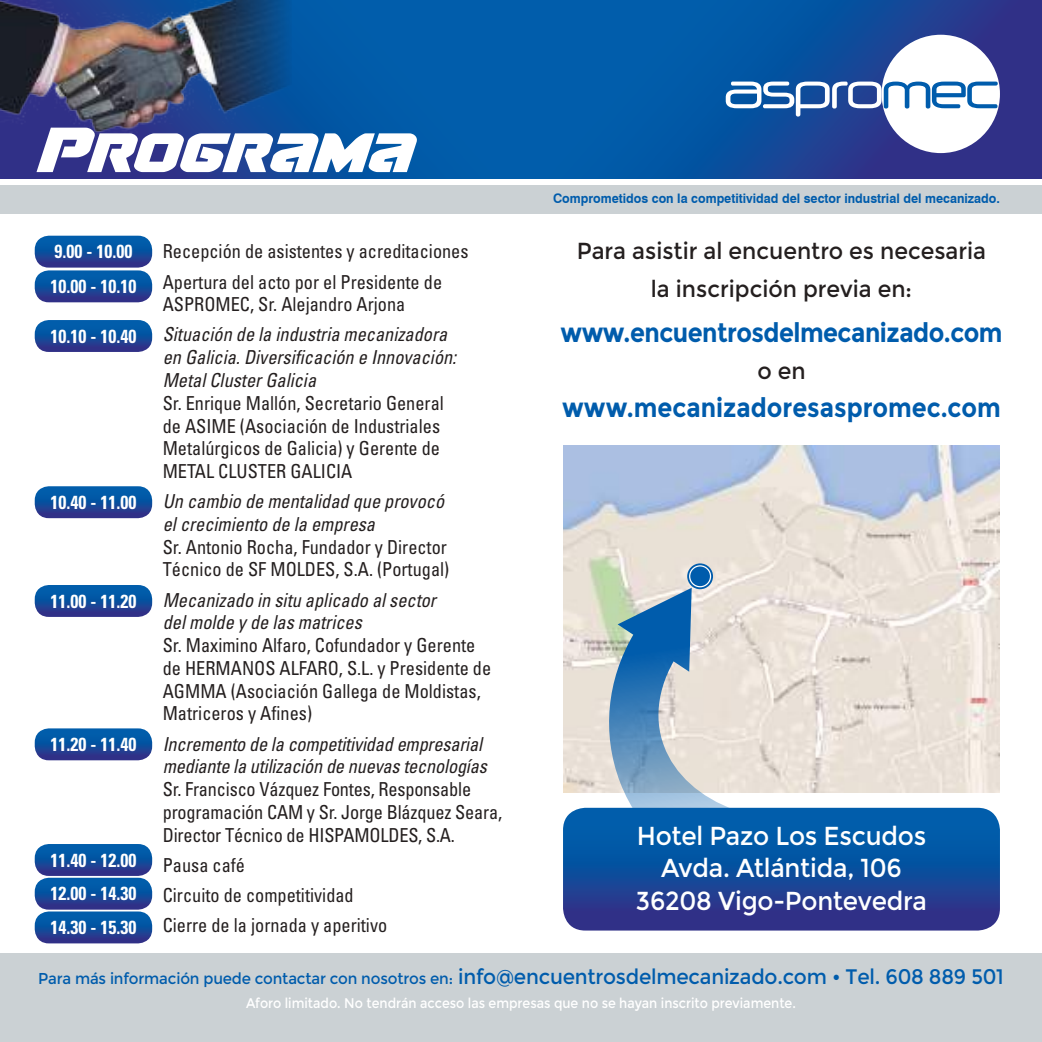
<style>
.page{position:relative;width:1042px;height:1042px;background:#fff}
.page>*{position:absolute;margin:0;border:0;box-sizing:border-box;transform-origin:0 0}
.t1{font:italic 70px "Terran";letter-spacing:.01em;color:#fff;scale:.9 1}
.t2{font:700 26.78px "Montserrat";letter-spacing:-.02em;color:#005cac;scale:.9 1}
.t3{font:700 26.78px "Montserrat";color:#005cac;scale:.9 1}
.t4{font:26.07px/32.6px "Montserrat";letter-spacing:-.01em;color:#fff;text-align:center;scale:.95 1}
.t5{font:23.28px/37.4px "Montserrat";color:#241f1f;text-align:center;scale:.95 1}
.t6{font:condensed 19.25px/22.8px "Univers";color:#241f1f;scale:.95 1}
.t7{font:italic condensed 19.25px/22.8px "Univers";color:#241f1f;scale:.95 1}
.t8{font:700 condensed 18.9px/34.6px "Univers";color:#fff;scale:.95 1}
.t9{font:15.75px "Montserrat";letter-spacing:-.01em;color:#005cac;scale:.95 1}
.t10{font:14px "Montserrat";color:#fff;scale:.9 1}
.t11{font:700 13.12px "Swiss 721 BT";color:#005cac;scale:.95 1}
.s1{font-size:21px}
</style>
<div class="page">
<div style="left:0;top:953px;width:1042px;height:89px;background:#cbd1d4"></div>
<svg style="left:0;top:0;width:521px;height:179px;background:#0a52a1"></svg>
<svg style="left:521px;top:0;width:521px;height:179px;background:#0f4d9d"></svg>
<svg style="left:35px;top:236px;width:117px;height:66px;background:#2459a3"></svg>
<svg style="left:35px;top:320px;width:117px;height:32px;background:#1b539f"></svg>
<svg style="left:35px;top:486px;width:117px;height:32px;background:#1c53a0"></svg>
<svg style="left:35px;top:585px;width:117px;height:32px;background:#1b539f"></svg>
<svg style="left:35px;top:728px;width:117px;height:32px;background:#1d54a0"></svg>
<div style="left:0;top:185px;width:1042px;height:28px;background:#cbd1d4"></div>
<img style="left:563px;top:445px;width:436px;height:347px">
<svg style="left:687px;top:563px;width:26px;height:26px"></svg>
<div style="left:690px;top:566px;width:20px;height:21px;background:#005cac;border-radius:50%"></div>
<div style="left:689px;top:565px;width:22px;height:22px;border:1px solid #fff;border-radius:50%"></div>
<svg style="left:601px;top:588px;width:148px;height:220px;background:#a7bccb"></svg>
<svg style="left:563px;top:808px;width:437px;height:122px;background:#144c9b"></svg>
<div style="left:881px;top:35px;width:119px;height:118px;background:#fff;border-radius:50%"></div>
<svg style="left:726px;top:82px;width:272px;height:35px"></svg>
<img style="left:0;top:0;width:291px;height:140px">
<svg style="left:35px;top:844px;width:117px;height:99px;background:#2359a3"></svg>
<h1 class="t1" style="left:35px;top:120px;width:417px">Programa</h1>
<p class="t8" style="left:51px;top:234px;width:92px">9.00 - 10.00<br>10.00 - 10.10</p>
<p class="t8" style="left:51px;top:318px;width:92px">10.10 - 10.40</p>
<p class="t8" style="left:51px;top:484px;width:92px">10.40 - 11.00</p>
<p class="t8" style="left:51px;top:583px;width:92px">11.00 - 11.20</p>
<p class="t8" style="left:51px;top:727px;width:92px">11.20 - 11.40</p>
<p class="t8" style="left:51px;top:842px;width:92px">11.40 - 12.00</p>
<p class="t8" style="left:51px;top:876px;width:92px">12.00 - 14.30</p>
<p class="t8" style="left:51px;top:910px;width:92px">14.30 - 15.30</p>
<p class="t6" style="left:163px;top:236px;width:323px;line-height:30.3px">Recepción de asistentes y acreditaciones<br>Apertura del acto por el Presidente de</p>
<p class="t6" style="left:163px;top:292px;width:257px">ASPROMEC, Sr. Alejandro Arjona</p>
<p class="t7" style="left:163px;top:323px;width:310px">Situación de la industria mecanizadora en Galicia. Diversificación e Innovación:<br>Metal Cluster Galicia</p>
<p class="t6" style="left:163px;top:391px;width:297px">Sr. Enrique Mallón, Secretario General de ASIME (Asociación de Industriales Metalúrgicos de Galicia) y Gerente de METAL CLUSTER GALICIA</p>
<p class="t7" style="left:163px;top:489px;width:298px">Un cambio de mentalidad que provocó el crecimiento de la empresa</p>
<p class="t6" style="left:163px;top:535px;width:303px">Sr. Antonio Rocha, Fundador y Director<br>Técnico de SF MOLDES, S.A. (Portugal)</p>
<p class="t7" style="left:163px;top:588px;width:289px">Mecanizado in situ aplicado al sector del molde y de las matrices</p>
<p class="t6" style="left:163px;top:633px;width:347px">Sr. Maximino Alfaro, Cofundador y Gerente de HERMANOS ALFARO, S.L. y Presidente de AGMMA (Asociación Gallega de Moldistas, Matriceros y Afines)</p>
<p class="t7" style="left:163px;top:732px;width:343px">Incremento de la competitividad empresarial mediante la utilización de nuevas tecnologías</p>
<p class="t6" style="left:163px;top:777px;width:359px">Sr. Francisco Vázquez Fontes, Responsable programación CAM y Sr. Jorge Blázquez Seara,<br>Director Técnico de HISPAMOLDES, S.A.</p>
<p class="t6" style="left:163px;top:849px;width:238px;line-height:30.3px">Pausa café<br>Circuito de competitividad<br>Cierre de la jornada y aperitivo</p>
<p class="t11" style="left:553px;top:191px;width:472px">Comprometidos con la competitividad del sector industrial del mecanizado.</p>
<p class="t5" style="left:577px;top:232px;width:432px">Para asistir al encuentro es necesaria la inscripción previa en:</p>
<h2 class="t2" style="left:560px;top:316px;width:493px">www.encuentrosdelmecanizado.com</h2>
<p class="t5" style="left:757px;top:352px;width:52px">o en</p>
<h2 class="t3" style="left:562px;top:391px;width:489px">www.mecanizadoresaspromec.com</h2>
<h3 class="t4" style="left:636px;top:819px;width:308px">Hotel Pazo Los Escudos<br>Avda. Atlántida, 106<br>36208 Vigo-Pontevedra</h3>
<p class="t9" style="left:38px;top:969px;width:1018px">Para más información puede contactar con nosotros en: <span class="s1">info@encuentrosdelmecanizado.com • Tel. 608 889 501</span></p>
<p class="t10" style="left:246px;top:995px;width:612px">Aforo limitado. No tendrán acceso las empresas que no se hayan inscrito previamente.</p>
</div>
